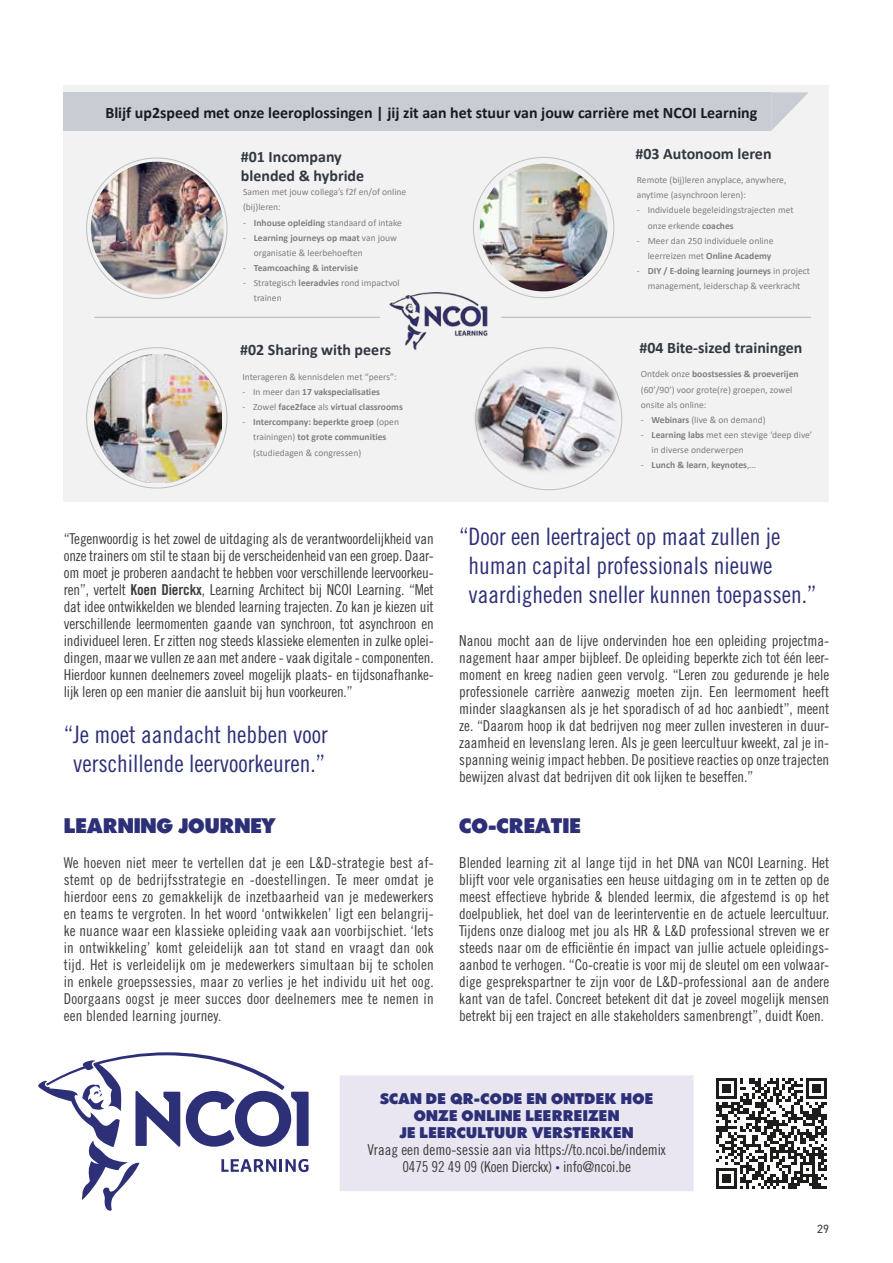
<style>
.page{position:relative;width:893px;height:1263px;background:#fff}
.page>*{position:absolute;margin:0;border:0;box-sizing:border-box;transform-origin:0 0}
.t1{font:24px/28.8px "Trade Gothic Cond Eighteen";color:#2d3077;text-align:center}
.t2{font:22.5px "Futura Press Press";color:#2d3077}
.t3{font:16.5px/17px "Futura Press Press";letter-spacing:.02em;color:#2d3077;text-align:center}
.t4{font:700 15.9px/19.2px "Calibri";color:#323741}
.t5{font:700 15.9px "Calibri";color:#191b20}
.t6{font:15px/17px "Trade Gothic Cond Eighteen";color:#403a3c;text-align:justify}
.t7{font:12px "DIN2014";color:#403a3c}
.t8{font:9.6px/15.1px "Calibri";color:#7f7f7f}
.t9{font:700 9.6px/15.1px "Calibri";letter-spacing:-.005em;color:#7f7f7f}
.s1{font-weight:700}
.s2{font-weight:400}
.s3{font-family:"Trade Gothic Bold Cond Twenty"}
.s4{font-size:9px;color:#2d3077}
</style>
<div class="page">
<div style="left:340px;top:1076px;width:353px;height:115px;background:#e9e6f1"></div>
<div style="left:340px;top:1075px;width:353px;height:116px;border:1px solid #e9e6f1"></div>
<div style="left:64px;top:85px;width:765px;height:417px;background:#f2f2f2"></div>
<div style="left:64px;top:93px;width:707px;height:38px;background:#c8ccd3"></div>
<hr style="left:94px;top:317px;width:286px;height:1px;background:#bfbfbf">
<hr style="left:501px;top:317px;width:310px;height:1px;background:#bfbfbf">
<img style="left:480px;top:164px;width:127px;height:127px;border-radius:64px">
<img style="left:91px;top:162px;width:133px;height:133px;border-radius:67px">
<img style="left:94px;top:355px;width:128px;height:128px">
<img style="left:371px;top:272px;width:136px;height:90px">
<svg style="left:771px;top:92px;width:38px;height:39px"></svg>
<img style="left:474px;top:362px;width:149px;height:112px">
<svg style="left:716px;top:1078px;width:111px;height:111px"></svg>
<svg style="left:38px;top:1052px;width:271px;height:159px"></svg>
<p class="t5" style="left:105px;top:101px;width:653px">Blijf up2speed met onze leeroplossingen | jij zit aan het stuur van jouw carrière met NCOI Learning</p>
<p class="t4" style="left:241px;top:146px;width:125px">#01 Incompany blended &amp; hybride</p>
<p class="t8" style="left:243px;top:184px;width:165px">Samen met jouw collega’s f2f en/of online (bij)leren:</p>
<p class="t8" style="left:243px;top:215px;width:160px">- <span class="s1">Inhouse opleiding</span> standaard of intake</p>
<p class="t8" style="left:254px;top:230px;width:145px;text-indent:-11px">- <span class="s1">Learning journeys op maat</span> van jouw organisatie &amp; leerbehoeften</p>
<p class="t9" style="left:243px;top:260px;width:117px"><span class="s2">-</span> Teamcoaching &amp; intervisie</p>
<p class="t8" style="left:254px;top:275px;width:147px;text-indent:-11px">- Strategisch <span class="s1">leeradvies</span> rond impactvol trainen</p>
<p class="t4" style="left:635px;top:144px;width:138px">#03 Autonoom leren</p>
<p class="t8" style="left:637px;top:172px;width:151px">Remote (bij)leren anyplace, anywhere, anytime (asynchroon leren):</p>
<p class="t8" style="left:648px;top:202px;width:148px;text-indent:-11px">- Individuele begeleidingstrajecten met onze erkende <span class="s1">coaches</span></p>
<p class="t8" style="left:637px;top:233px;width:138px;text-align:right">- Meer dan 250 individuele online leerreizen met <span class="s1">Online Academy</span></p>
<p class="t8" style="left:637px;top:263px;width:175px;text-align:center">- <span class="s1">DIY / E-doing learning journeys</span> in project management, leiderschap &amp; veerkracht</p>
<p class="t4" style="left:240px;top:340px;width:152px">#02 Sharing with peers</p>
<p class="t8" style="left:242px;top:369px;width:156px">Interageren &amp; kennisdelen met “peers”:</p>
<p class="t9" style="left:242px;top:384px;width:139px"><span class="s2">- In meer dan</span> 17 vakspecialisaties</p>
<p class="t9" style="left:242px;top:399px;width:162px"><span class="s2">- Zowel</span> face2face <span class="s2">als</span> virtual classrooms</p>
<p class="t9" style="left:253px;top:414px;width:147px;text-indent:-11px"><span class="s2">-</span> Intercompany: beperkte groep <span class="s2">(open trainingen)</span> tot grote communities <span class="s2">(studiedagen &amp; congressen)</span></p>
<p class="t6" style="left:64px;top:530px;width:371px">“Tegenwoordig is het zowel de uitdaging als de verantwoordelijkheid van onze trainers om stil te staan bij de verscheidenheid van een groep. Daar&shy;om moet je proberen aandacht te hebben voor verschillende leervoorkeu&shy;ren”, vertelt <span class="s3">Koen Dierckx</span>, Learning Architect bij NCOI Learning. “Met dat idee ontwikkelden we blended learning trajecten. Zo kan je kiezen uit verschillende leermomenten gaande van synchroon, tot asynchroon en individueel leren. Er zitten nog steeds klassieke elementen in zulke oplei&shy;dingen, maar we vullen ze aan met andere - vaak digitale - componenten.<br>Hierdoor kunnen deelnemers zoveel mogelijk plaats- en tijdsonafhanke&shy;lijk leren op een manier die aansluit bij hun voorkeuren.”</p>
<h1 class="t1" style="left:64px;top:720px;width:265px">“Je moet aandacht hebben voor verschillende leervoorkeuren.”</h1>
<h2 class="t2" style="left:64px;top:813px;width:214px">LEARNING JOURNEY</h2>
<p class="t6" style="left:64px;top:853px;width:371px">We hoeven niet meer te vertellen dat je een L&amp;D-strategie best af&shy;stemt op de bedrijfsstrategie en -doestellingen. Te meer omdat je hierdoor eens zo gemakkelijk de inzetbaarheid van je medewerkers en teams te vergroten. In het woord ‘ontwikkelen’ ligt een belangrij&shy;ke nuance waar een klassieke opleiding vaak aan voorbijschiet. ‘Iets in ontwikkeling’ komt geleidelijk aan tot stand en vraagt dan ook tijd. Het is verleidelijk om je medewerkers simultaan bij te scholen in enkele groepssessies, maar zo verlies je het individu uit het oog.<br>Doorgaans oogst je meer succes door deelnemers mee te nemen in een blended learning journey.</p>
<p class="t4" style="left:639px;top:338px;width:164px">#04 Bite-sized trainingen</p>
<p class="t8" style="left:641px;top:366px;width:159px">Ontdek onze <span class="s1">boostsessies &amp; proeverijen </span>(60’/90’) voor grote(re) groepen, zowel onsite als online:</p>
<p class="t8" style="left:641px;top:412px;width:126px">- <span class="s1">Webinars</span> (live &amp; on demand)</p>
<p class="t8" style="left:652px;top:427px;width:162px;text-indent:-11px">- <span class="s1">Learning labs</span> met een stevige ‘deep dive’ in diverse onderwerpen</p>
<p class="t9" style="left:641px;top:457px;width:117px"><span class="s2">-</span> Lunch &amp; learn<span class="s2">,</span> keynotes<span class="s2">,…</span></p>
<h1 class="t1" style="left:469px;top:522px;width:349px;text-align:left;text-indent:-9px">“Door een leertraject op maat zullen je human capital professionals nieuwe vaardigheden sneller kunnen toepassen.”</h1>
<p class="t6" style="left:459px;top:632px;width:371px">Nanou mocht aan de lijve ondervinden hoe een opleiding projectma&shy;nagement haar amper bijbleef. De opleiding beperkte zich tot één leer&shy;moment en kreeg nadien geen vervolg. “Leren zou gedurende je hele professionele carrière aanwezig moeten zijn. Een leermoment heeft minder slaagkansen als je het sporadisch of ad hoc aanbiedt”, meent ze. “Daarom hoop ik dat bedrijven nog meer zullen investeren in duur&shy;zaamheid en levenslang leren. Als je geen leercultuur kweekt, zal je in&shy;spanning weinig impact hebben. De positieve reacties op onze trajecten bewijzen alvast dat bedrijven dit ook lijken te beseffen.”</p>
<h2 class="t2" style="left:459px;top:813px;width:123px">CO-CREATIE</h2>
<p class="t6" style="left:459px;top:853px;width:371px">Blended learning zit al lange tijd in het DNA van NCOI Learning. Het blijft voor vele organisaties een heuse uitdaging om in te zetten op de meest effectieve hybride &amp; blended leermix, die afgestemd is op het doelpubliek, het doel van de leerinterventie en de actuele leercultuur.<br>Tijdens onze dialoog met jou als HR &amp; L&amp;D professional streven we er steeds naar om de efficiëntie én impact van jullie actuele opleidings&shy;aanbod te verhogen. “Co-creatie is voor mij de sleutel om een volwaar&shy;dige gesprekspartner te zijn voor de L&amp;D-professional aan de andere kant van de tafel. Concreet betekent dit dat je zoveel mogelijk mensen betrekt bij een traject en alle stakeholders samenbrengt”, duidt Koen.</p>
<p class="t3" style="left:380px;top:1090px;width:275px">SCAN DE QR-CODE EN ONTDEK HOE<br>ONZE ONLINE LEERREIZEN<br>JE LEERCULTUUR VERSTERKEN</p>
<p class="t6" style="left:367px;top:1141px;width:300px;text-align:center">Vraag een demo-sessie aan via https://to.ncoi.be/indemix<br>0475 92 49 09 (Koen Dierckx) <span class="s4">•</span> info@ncoi.be</p>
<p class="t7" style="left:817px;top:1221px;width:13px">29</p>
</div>
